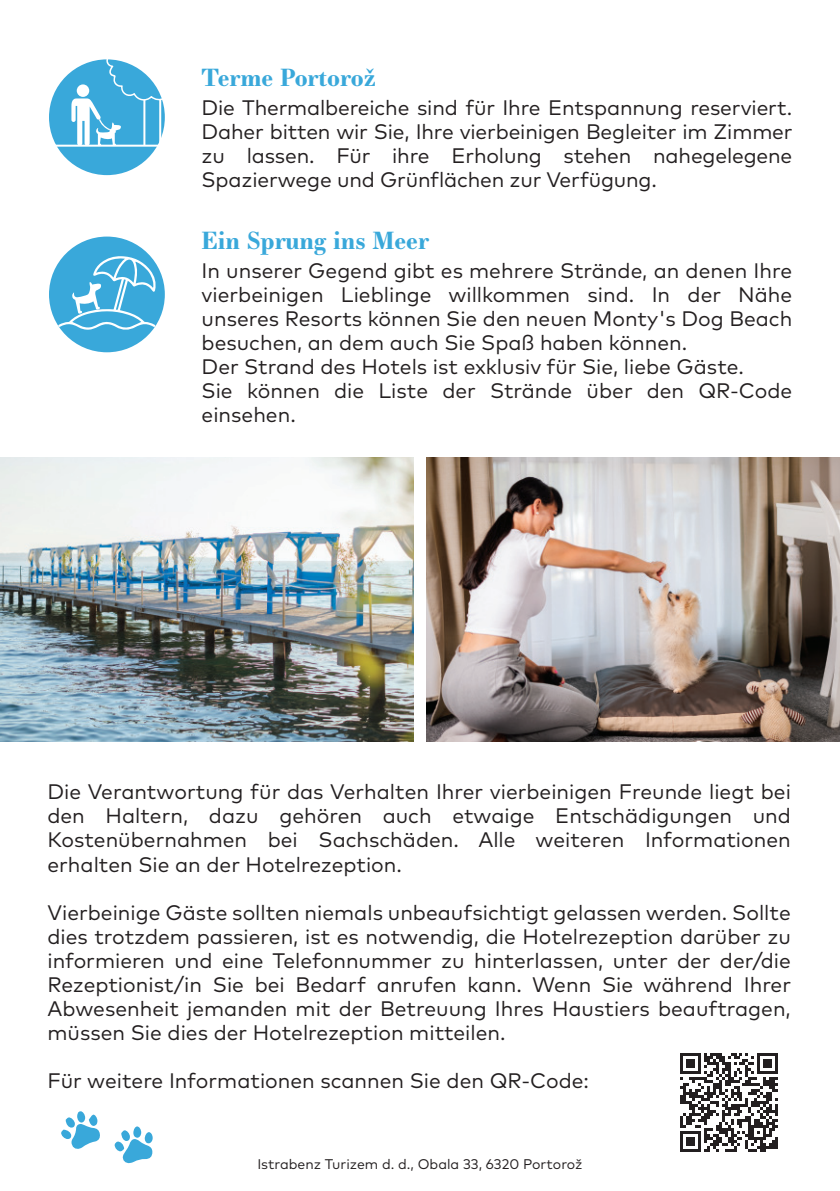
<style>
.page{position:relative;width:840px;height:1191px;background:#fff}
.page>*{position:absolute;margin:0;border:0;box-sizing:border-box;transform-origin:0 0}
.t1{font:700 24px "Essonnes Text";color:#39a8da}
.t2{font:21px/24px "Mark Pro";color:#231f20;text-align:justify}
.t3{font:14px "Mark Pro";color:#231f20}
</style>
<div class="page">
<div style="left:49px;top:236px;width:116px;height:116px;background:#39a8da;border-radius:50%"></div>
<div style="left:49px;top:59px;width:116px;height:116px;background:#39a8da;border-radius:50%"></div>
<img style="left:0;top:458px;width:413px;height:284px">
<img style="left:426px;top:458px;width:413px;height:284px">
<svg style="left:58px;top:256px;width:98px;height:75px"></svg>
<hr style="left:51px;top:145px;width:111px;height:2px;background:#fff">
<svg style="left:71px;top:59px;width:94px;height:86px"></svg>
<hr style="left:143px;top:100px;width:2px;height:46px;background:#fff">
<hr style="left:159px;top:100px;width:2px;height:45px;background:#fff">
<svg style="left:114px;top:1141px;width:10px;height:10px"></svg>
<svg style="left:121px;top:1126px;width:32px;height:37px"></svg>
<svg style="left:61px;top:1111px;width:39px;height:38px"></svg>
<svg style="left:680px;top:1053px;width:97px;height:99px"></svg>
<p class="t1" style="left:201px;top:60px;width:176px">Terme Portorož</p>
<p class="t2" style="left:201px;top:93px;width:592px">Die Thermalbereiche sind für Ihre Entspannung reserviert.<br>Daher bitten wir Sie, Ihre vierbeinigen Begleiter im Zimmer zu lassen. Für ihre Erholung stehen nahegelegene Spazierwege und Grünflächen zur Verfügung.</p>
<p class="t1" style="left:201px;top:223px;width:228px">Ein Sprung ins Meer</p>
<p class="t2" style="left:201px;top:257px;width:592px;text-align:left">In unserer Gegend gibt es mehrere Strände, an denen Ihre vierbeinigen Lieblinge willkommen sind. In der Nähe unseres Resorts können Sie den neuen Monty's Dog Beach besuchen, an dem auch Sie Spaß haben können.<br>Der Strand des Hotels ist exklusiv für Sie, liebe Gäste.<br>Sie können die Liste der Strände über den QR-Code einsehen.</p>
<p class="t2" style="left:47px;top:778px;width:744px">Die Verantwortung für das Verhalten Ihrer vierbeinigen Freunde liegt bei den Haltern, dazu gehören auch etwaige Entschädigungen und Kostenübernahmen bei Sachschäden. Alle weiteren Informationen erhalten Sie an der Hotelrezeption.</p>
<p class="t2" style="left:47px;top:898px;width:744px">Vierbeinige Gäste sollten niemals unbeaufsichtigt gelassen werden. Sollte dies trotzdem passieren, ist es notwendig, die Hotelrezeption darüber zu informieren und eine Telefonnummer zu hinterlassen, unter der der/die Rezeptionist/in Sie bei Bedarf anrufen kann. Wenn Sie während Ihrer Abwesenheit jemanden mit der Betreuung Ihres Haustiers beauftragen, müssen Sie dies der Hotelrezeption mitteilen.</p>
<p class="t2" style="left:47px;top:1066px;width:542px">Für weitere Informationen scannen Sie den QR-Code:</p>
<p class="t3" style="left:257px;top:1153px;width:326px">Istrabenz Turizem d. d., Obala 33, 6320 Portorož</p>
</div>
